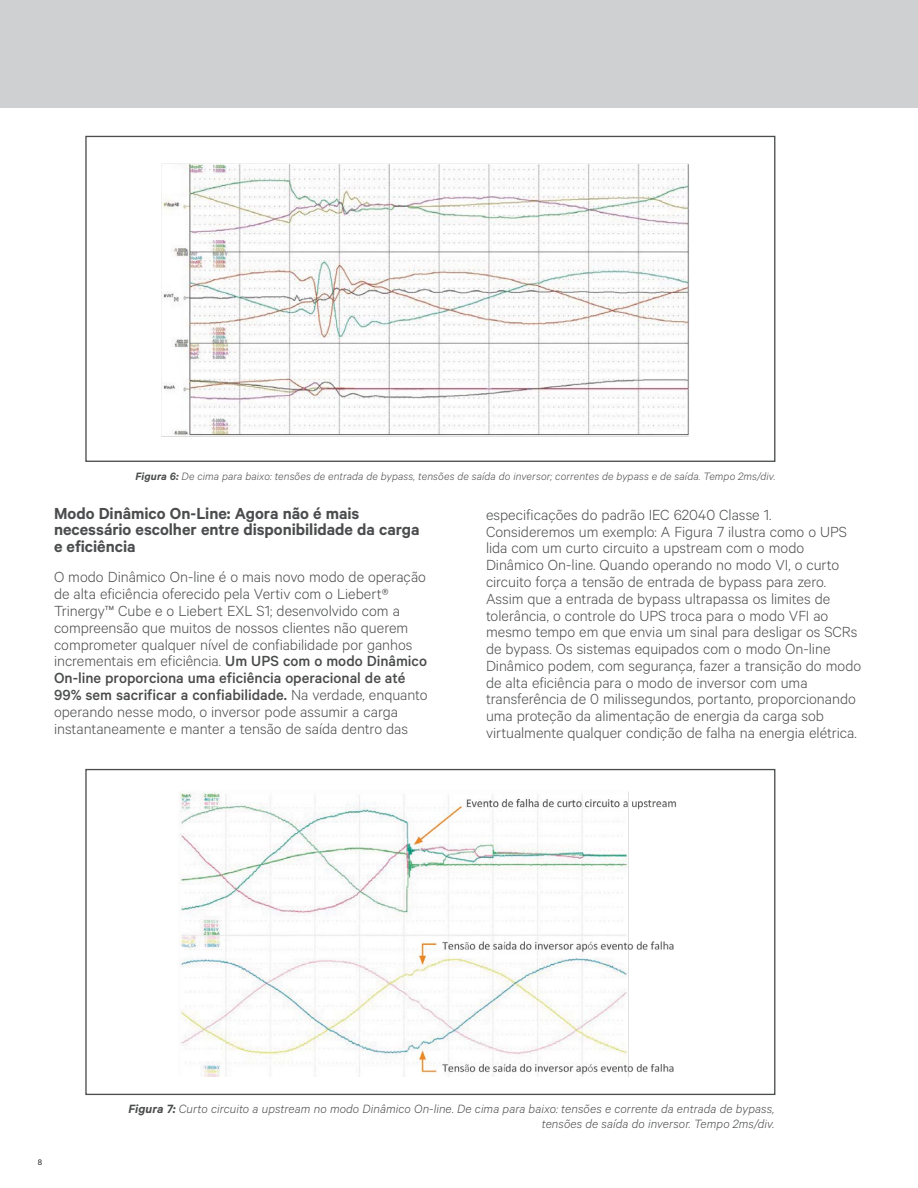
<style>
.page{position:relative;width:918px;height:1188px;background:#fff}
.page>*{position:absolute;margin:0;border:0;box-sizing:border-box;transform-origin:0 0}
.t1{font:600 18px/16.8px "Calibre";color:#4b4c4d}
.t2{font:300 16.5px/16.8px "Calibre";color:#4b4c4d}
.t3{font:italic 300 13.5px/15px "Calibre";letter-spacing:.005em;color:#4b4c4d;text-align:right}
.t4{font:italic 300 12px "Calibre";letter-spacing:.01em;color:#4b4c4d}
.t5{font:9px "Calibre";color:#231f20}
.s1{font-weight:600}
.s2{font-weight:500}
</style>
<div class="page">
<div style="left:0;top:0;width:918px;height:108px;background:#cfd0d2"></div>
<img style="left:161px;top:163px;width:528px;height:274px">
<img style="left:179px;top:791px;width:498px;height:286px">
<p class="t4" style="left:135px;top:469px;width:641px"><span class="s1">Figura 6:</span> De cima para baixo: tensões de entrada de bypass, tensões de saída do inversor; correntes de bypass e de saída. Tempo 2ms/div.</p>
<p class="t1" style="left:54px;top:504px;width:367px">Modo Dinâmico On-Line: Agora não é mais necessário escolher entre disponibilidade da carga e eficiência</p>
<p class="t2" style="left:54px;top:568px;width:375px">O modo Dinâmico On-line é o mais novo modo de operação de alta eficiência oferecido pela Vertiv com o Liebert® Trinergy™ Cube e o Liebert EXL S1; desenvolvido com a compreensão que muitos de nossos clientes não querem comprometer qualquer nível de confiabilidade por ganhos incrementais em eficiência. <span class="s2">Um UPS com o modo Dinâmico On-line proporciona uma eficiência operacional de até 99% sem sacrificar a confiabilidade.</span> Na verdade, enquanto operando nesse modo, o inversor pode assumir a carga instantaneamente e manter a tensão de saída dentro das</p>
<p class="t2" style="left:486px;top:505px;width:377px">especificações do padrão IEC 62040 Classe 1.<br>Consideremos um exemplo: A Figura 7 ilustra como o UPS lida com um curto circuito a upstream com o modo Dinâmico On-line. Quando operando no modo VI, o curto circuito força a tensão de entrada de bypass para zero.<br>Assim que a entrada de bypass ultrapassa os limites de tolerância, o controle do UPS troca para o modo VFI ao mesmo tempo em que envia um sinal para desligar os SCRs de bypass. Os sistemas equipados com o modo On-line Dinâmico podem, com segurança, fazer a transição do modo de alta eficiência para o modo de inversor com uma transferência de 0 milissegundos, portanto, proporcionando uma proteção da alimentação de energia da carga sob virtualmente qualquer condição de falha na energia elétrica.</p>
<p class="t5" style="left:38px;top:1157px;width:6px">8</p>
<p class="t3" style="left:128px;top:1100px;width:647px"><span class="s1">Figura 7:</span> Curto circuito a upstream no modo Dinâmico On-line. De cima para baixo: tensões e corrente da entrada de bypass, tensões de saída do inversor. Tempo 2ms/div.</p>
</div>
